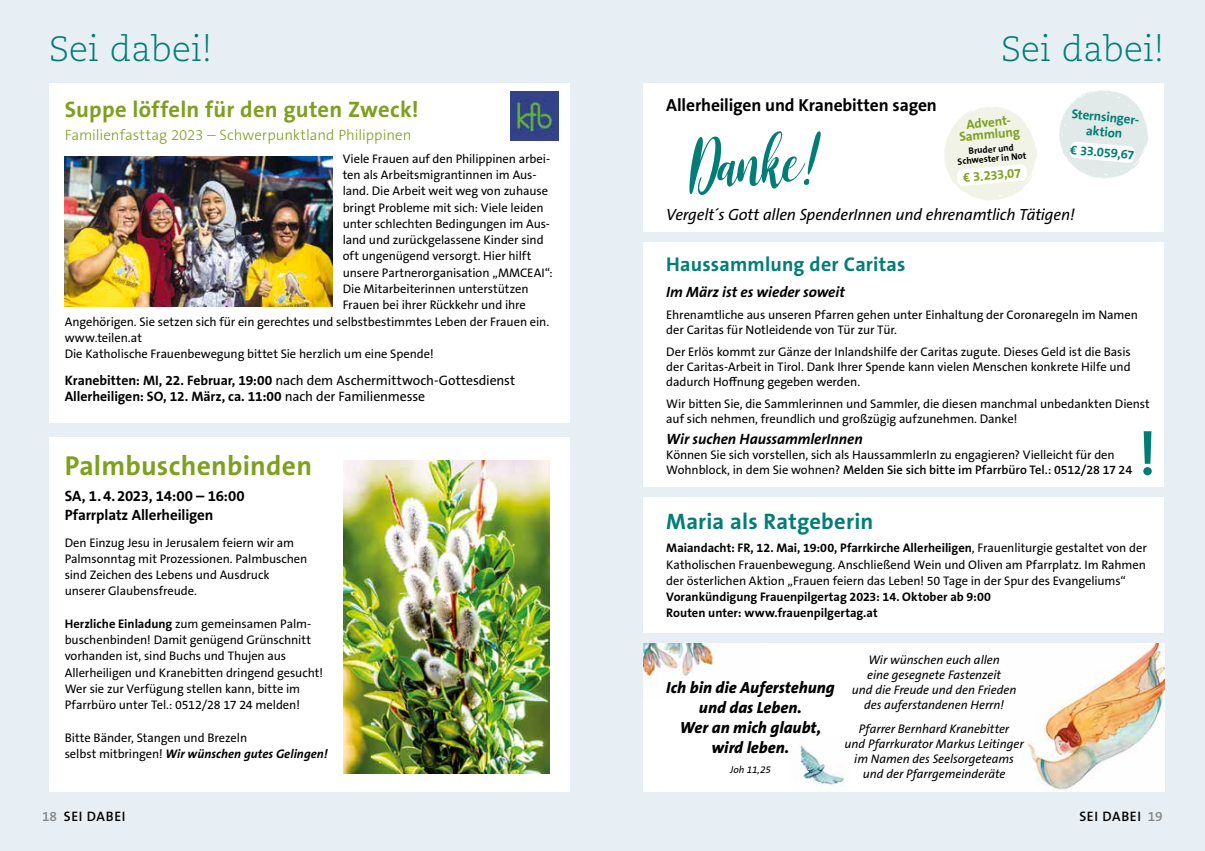
<style>
.page{position:relative;width:1205px;height:851px;background:#fff}
.page>*{position:absolute;margin:0;border:0;box-sizing:border-box;transform-origin:0 0}
.t1{font:600 61.62px "The Serif B W6";color:#007e76}
.t2{font:300 35px "Caecilia LT Std";letter-spacing:.01em;color:#007e76}
.t3{font:700 27.5px "The Sans B W7";letter-spacing:.01em;color:#7f9f1e}
.t4{font:700 22.5px "The Sans B W7";letter-spacing:.01em;color:#7f9f1e}
.t5{font:700 22.5px "The Sans B W7";letter-spacing:.01em;color:#007e76}
.t6{font:700 20px "The Sans B W7";letter-spacing:.01em;color:#007e76}
.t7{font:700 17.5px "The Sans B W7";letter-spacing:-.01em;color:#000}
.t8{font:italic 800 16.25px/20px "The Sans B W8";color:#000;text-align:center}
.t9{font:italic 16.25px "The Sans B W5 Plain";letter-spacing:-.01em;color:#000}
.t10{font:italic 700 15px "The Sans B W7";letter-spacing:-.005em;color:#000}
.t11{font:300 15px "The Sans B W3";color:#7f9f1e}
.t12{font:700 15px/18.8px "The Sans B W7";letter-spacing:-.01em;color:#000}
.t13{font:13.75px "The Sans B W5 Plain";letter-spacing:-.01em;color:#000}
.t14{font:700 13.75px "The Sans B W7";letter-spacing:-.005em;color:#000}
.t15{font:600 13.75px "The Sans B W6";letter-spacing:.045em;color:#000}
.t16{font:600 13.75px "The Sans B W6";color:#878787}
.t17{font:700 13.12px/15px "The Sans B W7";color:#007e76;text-align:center}
.t18{font:700 13.12px/12.1px "The Sans B W7";color:#7f9f1e;text-align:center}
.t19{font:12.5px/16.2px "The Sans B W5 Plain";letter-spacing:-.005em;color:#000}
.t20{font:italic 12.5px/15px "The Sans B W5 Plain";letter-spacing:-.005em;color:#000;text-align:center}
.t21{font:700 12.5px/16.2px "The Sans B W7";color:#000}
.t22{font:600 12.5px "The Sans B W6";letter-spacing:-.005em;color:#000}
.t23{font:italic 700 12.5px "The Sans B W7";color:#000}
.t24{font:italic 10px "The Sans B W5 Plain";letter-spacing:-.005em;color:#000}
.t25{font:700 9.38px/9.4px "The Sans B W7";color:#000;text-align:center}
.s1{font-family:"The Sans B W7";font-weight:700}
.s2{font-family:"The Sans B W5 Plain";font-weight:400}
.s3{font-family:"The Sans B W5 Plain";font-weight:400;font-style:normal}
.s4{color:#878787}
</style>
<div class="page">
<div style="left:0;top:0;width:1205px;height:850px;background:#e8eff4"></div>
<div style="left:643px;top:83px;width:521px;height:148px;background:#fff"></div>
<div style="left:643px;top:242px;width:521px;height:244px;background:#fff"></div>
<div style="left:643px;top:497px;width:521px;height:135px;background:#fff"></div>
<div style="left:49px;top:83px;width:521px;height:340px;background:#fff"></div>
<div style="left:49px;top:437px;width:520px;height:354px;background:#fff"></div>
<img style="left:344px;top:461px;width:205px;height:312px">
<svg style="left:689px;top:131px;width:132px;height:64px"></svg>
<svg style="left:1059px;top:90px;width:89px;height:89px"></svg>
<svg style="left:944px;top:107px;width:93px;height:94px"></svg>
<div style="left:643px;top:643px;width:521px;height:148px;background:#fff"></div>
<img style="left:643px;top:643px;width:72px;height:43px">
<img style="left:1027px;top:643px;width:137px;height:148px">
<img style="left:800px;top:745px;width:45px;height:41px">
<img style="left:65px;top:156px;width:267px;height:151px">
<img style="left:510px;top:92px;width:48px;height:48px">
<h2 class="t2" style="left:49px;top:29px;width:165px">Sei dabei!</h2>
<h2 class="t2" style="left:1000px;top:29px;width:165px">Sei dabei!</h2>
<h3 class="t4" style="left:65px;top:95px;width:356px">Suppe löffeln für den guten Zweck!</h3>
<p class="t11" style="left:65px;top:125px;width:348px">Familienfasttag 2023 – Schwerpunktland Philippinen</p>
<p class="t19" style="left:343px;top:151px;width:209px">Viele Frauen auf den Philippinen arbei-</p>
<p class="t19" style="left:343px;top:167px;width:195px">ten als Arbeitsmigrantinnen im Aus-</p>
<p class="t19" style="left:343px;top:183px;width:207px">land. Die Arbeit weit weg von zuhause</p>
<p class="t19" style="left:343px;top:199px;width:202px">bringt Probleme mit sich: Viele leiden</p>
<p class="t19" style="left:343px;top:216px;width:209px">unter schlechten Bedingungen im Aus-</p>
<p class="t19" style="left:343px;top:232px;width:202px">land und zurückgelassene Kinder sind</p>
<p class="t19" style="left:343px;top:248px;width:190px">oft ungenügend versorgt. Hier hilft</p>
<p class="t19" style="left:343px;top:264px;width:212px">unsere Partnerorganisation „MMCEAI“:</p>
<p class="t19" style="left:343px;top:281px;width:187px">Die Mitarbeiterinnen unterstützen</p>
<p class="t19" style="left:343px;top:297px;width:185px">Frauen bei ihrer Rückkehr und ihre</p>
<p class="t19" style="left:65px;top:313px;width:486px">Angehörigen. Sie setzen sich für ein gerechtes und selbstbestimmtes Leben der Frauen ein.</p>
<p class="t19" style="left:65px;top:329px;width:79px">www.teilen.at</p>
<p class="t19" style="left:65px;top:346px;width:371px">Die Katholische Frauenbewegung bittet Sie herzlich um eine Spende!</p>
<p class="t13" style="left:65px;top:371px;width:452px"><span class="s1">Kranebitten: MI, 22. Februar, 19:00</span> nach dem Aschermittwoch-Gottesdienst</p>
<p class="t14" style="left:65px;top:387px;width:362px">Allerheiligen: SO, 12. März, ca. 11:00 <span class="s2">nach der Familienmesse</span></p>
<h3 class="t7" style="left:666px;top:94px;width:272px">Allerheiligen und Kranebitten sagen</h3>
<p class="t17" style="left:1072px;top:106px;width:72px;rotate:5deg">Sternsinger&shy;aktion</p>
<p class="t17" style="left:1071px;top:142px;width:66px;rotate:5deg">€ 33.059,67</p>
<p class="t18" style="left:958px;top:119px;width:62px;rotate:-5deg">Advent-<br>Sammlung</p>
<p class="t18" style="left:962px;top:172px;width:60px;rotate:-5deg">€ 3.233,07</p>
<p class="t25" style="left:956px;top:147px;width:70px;rotate:-5deg">Bruder und<br>Schwester in Not</p>
<h3 class="t9" style="left:666px;top:205px;width:410px">Vergelt´s Gott allen SpenderInnen und ehrenamtlich Tätigen!</h3>
<h3 class="t6" style="left:666px;top:252px;width:241px">Haussammlung der Caritas</h3>
<p class="t10" style="left:666px;top:282px;width:180px">Im März ist es wieder soweit</p>
<p class="t19" style="left:666px;top:307px;width:473px;line-height:15px">Ehrenamtliche aus unseren Pfarren gehen unter Einhaltung der Coronaregeln im Namen der Caritas für Notleidende von Tür zur Tür.</p>
<p class="t19" style="left:666px;top:344px;width:466px;line-height:15px;text-align:justify">Der Erlös kommt zur Gänze der Inlandshilfe der Caritas zugute. Dieses Geld ist die Basis der Caritas-Arbeit in Tirol. Dank Ihrer Spende kann vielen Menschen konkrete Hilfe und dadurch Hoffnung gegeben werden.</p>
<p class="t19" style="left:666px;top:397px;width:485px;line-height:15px">Wir bitten Sie, die Sammlerinnen und Sammler, die diesen manchmal unbedankten Dienst auf sich nehmen, freundlich und großzügig aufzunehmen. Danke!</p>
<p class="t10" style="left:666px;top:429px;width:198px">Wir suchen HaussammlerInnen</p>
<p class="t19" style="left:666px;top:447px;width:450px">Können Sie sich vorstellen, sich als HaussammlerIn zu engagieren? Vielleicht für den</p>
<p class="t22" style="left:666px;top:462px;width:467px"><span class="s2">Wohnblock, in dem Sie wohnen?</span> Melden Sie sich bitte im Pfarrbüro Tel.: 0512/28 17 24</p>
<h1 class="t1" style="left:1137px;top:413px;width:21px">!</h1>
<h3 class="t3" style="left:65px;top:448px;width:249px">Palmbuschenbinden</h3>
<p class="t12" style="left:65px;top:486px;width:182px">SA, 1.4.2023, 14:00 – 16:00<br>Pfarrplatz Allerheiligen</p>
<p class="t19" style="left:65px;top:534px;width:244px">Den Einzug Jesu in Jerusalem feiern wir am Palmsonntag mit Prozessionen. Palmbuschen sind Zeichen des Lebens und Ausdruck unserer Glaubensfreude.</p>
<p class="t19" style="left:65px;top:615px;width:260px"><span class="s1">Herzliche Einladung</span> zum gemeinsamen Palm&shy;buschenbinden! Damit genügend Grünschnitt vorhanden ist, sind Buchs und Thujen aus Allerheiligen und Kranebitten dringend gesucht!<br>Wer sie zur Verfügung stellen kann, bitte im Pfarrbüro unter Tel.: 0512/28 17 24 melden!</p>
<p class="t19" style="left:65px;top:729px;width:184px">Bitte Bänder, Stangen und Brezeln</p>
<p class="t23" style="left:65px;top:745px;width:264px"><span class="s3">selbst mitbringen!</span> Wir wünschen gutes Gelingen!</p>
<h3 class="t5" style="left:666px;top:506px;width:209px">Maria als Ratgeberin</h3>
<p class="t21" style="left:666px;top:540px;width:482px">Maiandacht: FR, 12. Mai, 19:00, Pfarrkirche Allerheiligen<span class="s2">, Frauenliturgie gestaltet von der</span></p>
<p class="t19" style="left:666px;top:556px;width:481px">Katholischen Frauenbewegung. Anschließend Wein und Oliven am Pfarrplatz. Im Rahmen der österlichen Aktion „Frauen feiern das Leben! 50 Tage in der Spur des Evangeliums“</p>
<p class="t21" style="left:666px;top:588px;width:326px">Vorankündigung Frauenpilgertag 2023: 14. Oktober ab 9:00<br>Routen unter: www.frauenpilgertag.at</p>
<p class="t20" style="left:852px;top:652px;width:166px">Wir wünschen euch allen<br>eine gesegnete Fastenzeit<br>und die Freude und den Frieden des auferstandenen Herrn!</p>
<p class="t20" style="left:844px;top:721px;width:181px">Pfarrer Bernhard Kranebitter<br>und Pfarrkurator Markus Leitinger im Namen des Seelsorgeteams und der Pfarrgemeinderäte</p>
<h3 class="t8" style="left:666px;top:677px;width:170px">Ich bin die Auferstehung und das Leben.<br>Wer an mich glaubt, wird leben.</h3>
<p class="t24" style="left:730px;top:763px;width:42px">Joh 11,25</p>
<p class="t15" style="left:42px;top:807px;width:85px"><span class="s4">18</span> SEI DABEI</p>
<p class="t16" style="left:1148px;top:807px;width:16px">19</p>
<p class="t15" style="left:1079px;top:807px;width:63px">SEI DABEI</p>
</div>
